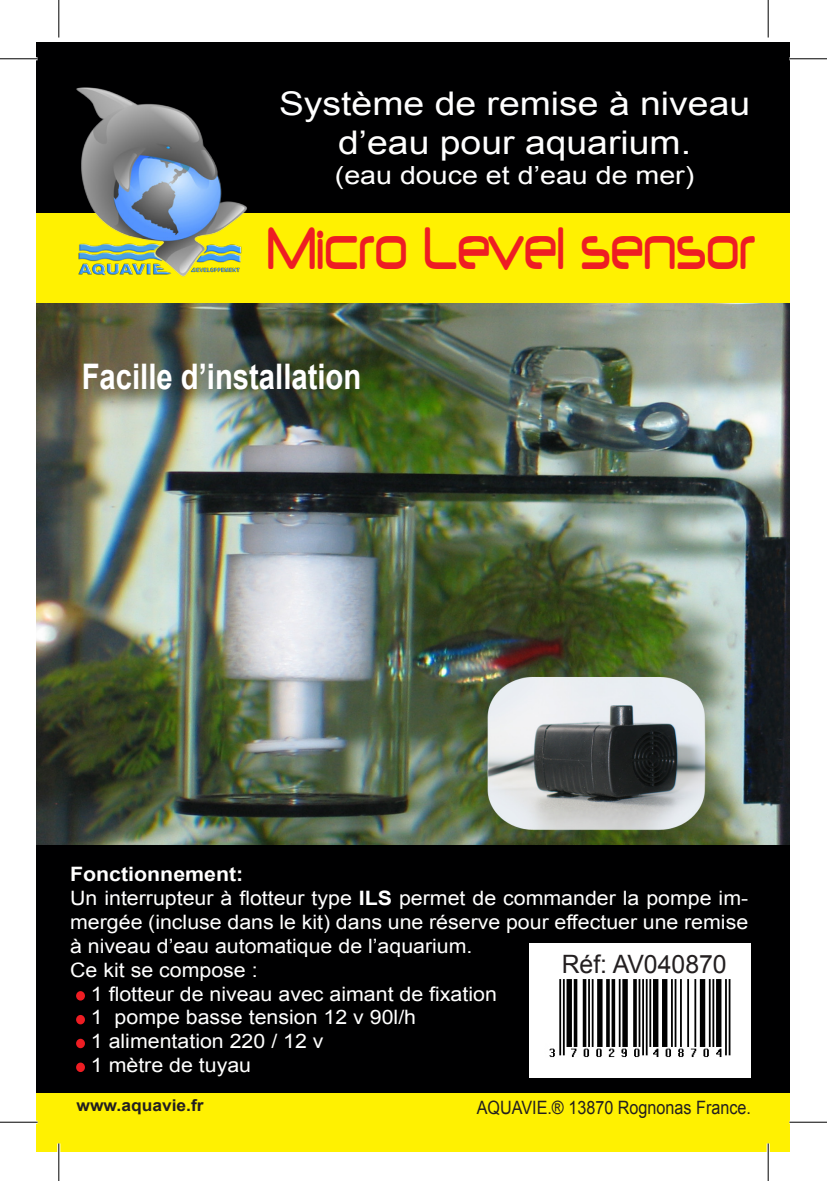
<style>
.page{position:relative;width:827px;height:1181px;background:#fff}
.page>*{position:absolute;margin:0;border:0;box-sizing:border-box;transform-origin:0 0}
.t1{font:500 70.25px "Neuropol";color:#ee1d23;scale:.66 1}
.t2{font:700 35.25px "Arial";color:#fff;scale:.83 1}
.t3{font:32.75px/39.2px "Arial";color:#fff;text-align:center;scale:1.14 1}
.t4{font:25.25px "Arial";color:#231f20}
.t5{font:25px "Arial";color:#fff;scale:1.14 1}
.t6{font:19.75px "Arial";color:#fff;scale:1.07 1}
.t7{font:700 19.75px "Arial";color:#fff;scale:1.07 1}
.t8{font:18.5px "Arial";color:#231f20;scale:.88 1}
.t9{font:700 16.25px "Arial";color:#231f20;scale:1.07 1}
.s1{font-weight:700}
</style>
<div class="page">
<div style="left:36px;top:42px;width:753px;height:1108px;background:#000001"></div>
<div style="left:76px;top:991px;width:9px;height:9px;background:#ee1d23;border-radius:50%"></div>
<div style="left:76px;top:1015px;width:9px;height:9px;background:#ee1d23;border-radius:50%"></div>
<div style="left:76px;top:1038px;width:9px;height:10px;background:#ee1d23;border-radius:50%"></div>
<div style="left:76px;top:1062px;width:9px;height:10px;background:#ee1d23;border-radius:50%"></div>
<img style="left:36px;top:303px;width:753px;height:541px">
<div style="left:23px;top:213px;width:768px;height:90px;background:#fff101"></div>
<div style="left:25px;top:1092px;width:768px;height:59px;background:#fff101"></div>
<img style="left:36px;top:60px;width:268px;height:252px">
<img style="left:529px;top:944px;width:221px;height:133px">
<div style="left:23px;top:29px;width:13px;height:1128px;background:#fff"></div>
<div style="left:789px;top:32px;width:14px;height:1125px;background:#fff"></div>
<hr style="left:0;top:57px;width:38px;height:3px;background:#fff">
<hr style="left:0;top:1120px;width:38px;height:3px;background:#fff">
<hr style="left:57px;top:1143px;width:3px;height:38px;background:#fff">
<hr style="left:766px;top:1143px;width:3px;height:38px;background:#fff">
<hr style="left:0;top:58px;width:38px;height:1px;background:#000">
<hr style="left:789px;top:58px;width:37px;height:1px;background:#000">
<hr style="left:0;top:1121px;width:38px;height:1px;background:#000">
<hr style="left:789px;top:1121px;width:37px;height:1px;background:#000">
<hr style="left:58px;top:0;width:1px;height:38px;background:#000">
<hr style="left:58px;top:1143px;width:1px;height:38px;background:#000">
<hr style="left:767px;top:0;width:1px;height:38px;background:#000">
<hr style="left:767px;top:1143px;width:1px;height:38px;background:#000">
<h3 class="t3" style="left:279px;top:84px;width:414px">Système de remise à niveau d’eau pour aquarium.</h3>
<p class="t5" style="left:335px;top:159px;width:317px">(eau douce et d’eau de mer)</p>
<h1 class="t1" style="left:265px;top:212px;width:742px">Micro Level sensor</h1>
<h2 class="t2" style="left:82px;top:353px;width:338px">Facille d’installation</h2>
<p class="t7" style="left:70px;top:861px;width:163px">Fonctionnement:</p>
<p class="t6" style="left:70px;top:885px;width:635px">Un interrupteur à flotteur type <span class="s1">ILS</span> permet de commander la pompe im-</p>
<p class="t6" style="left:70px;top:909px;width:635px">mergée (incluse dans le kit) dans une réserve pour effectuer une remise</p>
<p class="t6" style="left:70px;top:933px;width:377px">à niveau d’eau automatique de l’aquarium.</p>
<p class="t6" style="left:70px;top:956px;width:177px">Ce kit se compose :</p>
<p class="t6" style="left:91px;top:980px;width:381px">1 flotteur de niveau avec aimant de fixation</p>
<p class="t6" style="left:91px;top:1004px;width:305px">1 pompe basse tension 12 v 90l/h</p>
<p class="t6" style="left:91px;top:1028px;width:219px">1 alimentation 220 / 12 v</p>
<p class="t6" style="left:91px;top:1052px;width:151px">1 mètre de tuyau</p>
<p class="t4" style="left:561px;top:947px;width:166px">Réf: AV040870</p>
<p class="t9" style="left:76px;top:1094px;width:120px">www.aquavie.fr</p>
<p class="t8" style="left:476px;top:1095px;width:313px">AQUAVIE.® 13870 Rognonas France.</p>
</div>
